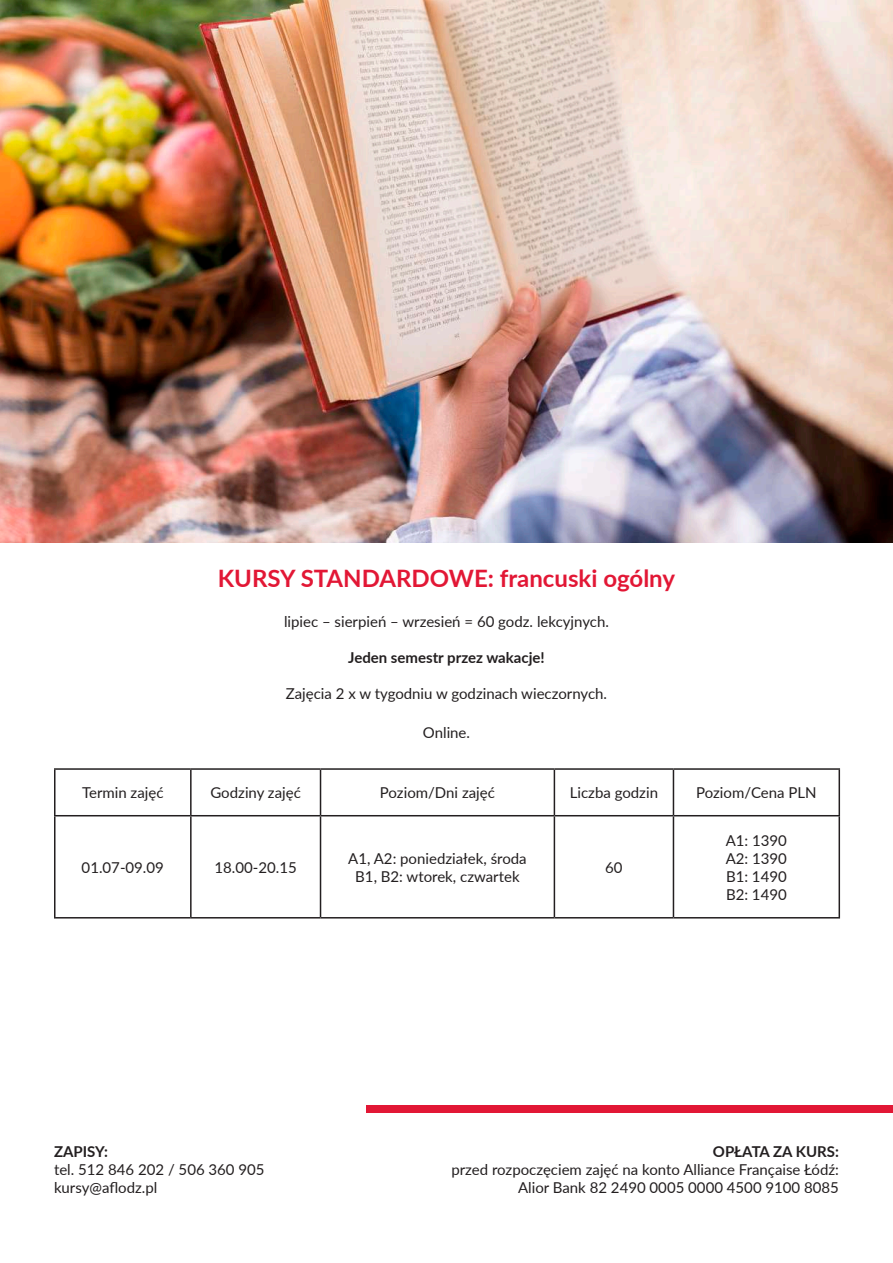
<style>
.page{position:relative;width:893px;height:1263px;background:#fff}
.page>*{position:absolute;margin:0;border:0;box-sizing:border-box;transform-origin:0 0}
.t1{font:700 24px "Lato";color:#e21735}
.t2{font:15px/18px "Lato";color:#231f20;text-align:center}
.t3{font:700 15px "Lato";color:#231f20}
</style>
<div class="page">
<img style="left:0;top:0;width:893px;height:542px">
<hr style="left:54px;top:768px;width:137px;height:2px;background:#231f20">
<hr style="left:54px;top:770px;width:2px;height:45px;background:#231f20">
<hr style="left:191px;top:768px;width:129px;height:2px;background:#231f20">
<hr style="left:190px;top:770px;width:2px;height:45px;background:#231f20">
<hr style="left:320px;top:768px;width:234px;height:2px;background:#231f20">
<hr style="left:320px;top:770px;width:1px;height:45px;background:#231f20">
<hr style="left:554px;top:768px;width:119px;height:2px;background:#231f20">
<hr style="left:554px;top:770px;width:1px;height:45px;background:#231f20">
<hr style="left:673px;top:768px;width:167px;height:2px;background:#231f20">
<hr style="left:673px;top:770px;width:1px;height:45px;background:#231f20">
<hr style="left:838px;top:770px;width:2px;height:45px;background:#231f20">
<hr style="left:54px;top:815px;width:137px;height:1px;background:#231f20">
<hr style="left:54px;top:816px;width:2px;height:101px;background:#231f20">
<hr style="left:191px;top:815px;width:129px;height:1px;background:#231f20">
<hr style="left:190px;top:816px;width:2px;height:101px;background:#231f20">
<hr style="left:320px;top:815px;width:234px;height:1px;background:#231f20">
<hr style="left:320px;top:816px;width:1px;height:101px;background:#231f20">
<hr style="left:554px;top:815px;width:119px;height:1px;background:#231f20">
<hr style="left:554px;top:816px;width:1px;height:101px;background:#231f20">
<hr style="left:673px;top:815px;width:167px;height:1px;background:#231f20">
<hr style="left:673px;top:816px;width:1px;height:101px;background:#231f20">
<hr style="left:838px;top:816px;width:2px;height:101px;background:#231f20">
<hr style="left:54px;top:917px;width:137px;height:1px;background:#231f20">
<hr style="left:191px;top:917px;width:129px;height:1px;background:#231f20">
<hr style="left:320px;top:917px;width:234px;height:1px;background:#231f20">
<hr style="left:554px;top:917px;width:119px;height:1px;background:#231f20">
<hr style="left:673px;top:917px;width:167px;height:1px;background:#231f20">
<div style="left:367px;top:1106px;width:526px;height:7px;background:#e21735"></div>
<h1 class="t1" style="left:218px;top:561px;width:459px">KURSY STANDARDOWE: francuski ogólny</h1>
<p class="t2" style="left:284px;top:611px;width:326px">lipiec – sierpień – wrzesień = 60 godz. lekcyjnych.</p>
<p class="t3" style="left:348px;top:646px;width:198px">Jeden semestr przez wakacje!</p>
<p class="t2" style="left:286px;top:683px;width:323px">Zajęcia 2 x w tygodniu w godzinach wieczornych.</p>
<p class="t2" style="left:423px;top:723px;width:49px">Online.</p>
<p class="t2" style="left:82px;top:783px;width:83px">Termin zajęć</p>
<p class="t2" style="left:210px;top:783px;width:92px">Godziny zajęć</p>
<p class="t2" style="left:380px;top:783px;width:116px">Poziom/Dni zajęć</p>
<p class="t2" style="left:570px;top:783px;width:90px">Liczba godzin</p>
<p class="t2" style="left:696px;top:783px;width:122px">Poziom/Cena PLN</p>
<p class="t2" style="left:82px;top:858px;width:84px">01.07-09.09</p>
<p class="t2" style="left:215px;top:858px;width:84px">18.00-20.15</p>
<p class="t2" style="left:348px;top:849px;width:180px">A1, A2: poniedziałek, środa<br>B1, B2: wtorek, czwartek</p>
<p class="t2" style="left:605px;top:858px;width:19px">60</p>
<p class="t2" style="left:726px;top:831px;width:63px;text-align:justify">A1: 1390<br>A2: 1390<br>B1: 1490<br>B2: 1490</p>
<p class="t3" style="left:54px;top:1141px;width:56px">ZAPISY:</p>
<p class="t2" style="left:54px;top:1160px;width:212px;text-align:left">tel. 512 846 202 / 506 360 905 kursy@aflodz.pl</p>
<p class="t3" style="left:713px;top:1141px;width:128px">OPŁATA ZA KURS:</p>
<p class="t2" style="left:451px;top:1160px;width:389px;text-align:right">przed rozpoczęciem zajęć na konto Alliance Française Łódź:<br>Alior Bank 82 2490 0005 0000 4500 9100 8085</p>
</div>
